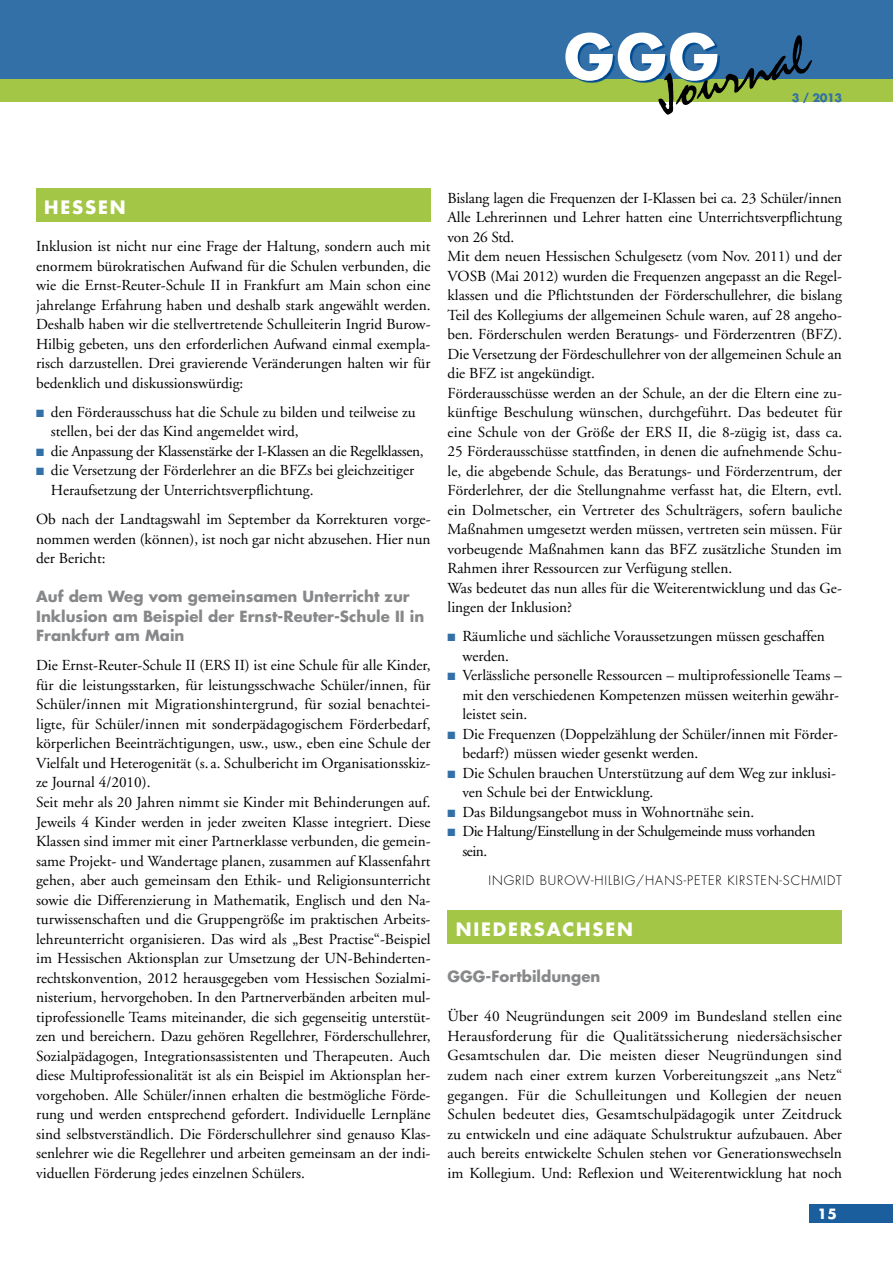
<style>
.page{position:relative;width:893px;height:1263px;background:#fff}
.page>*{position:absolute;margin:0;border:0;box-sizing:border-box;transform-origin:0 0}
.t1{font:700 60px "Futura";color:#fff}
.t2{font:54.75px "Staccato 222 BT";color:#000}
.t3{font:700 18px "Futura";letter-spacing:.1em;color:#fff}
.t4{font:15.3px/19.5px "Adobe Garamond";color:#000}
.t5{font:15.3px "Adobe Garamond";letter-spacing:-.02em;color:#000}
.t6{font:15.3px/19.5px "Adobe Garamond";letter-spacing:-.03em;color:#000}
.t7{font:700 15px/19.5px "Futura";color:#87888a}
.t8{font:700 13.8px "Futura";color:#fff}
.t9{font:300 12.75px "Futura";letter-spacing:.07em;color:#000}
.t10{font:700 11.25px "Futura";color:#3370a8}
.s1{color:#3370a8}
</style>
<div class="page">
<div style="left:0;top:79px;width:893px;height:23px;background:#a3c646"></div>
<div style="left:0;top:0;width:893px;height:79px;background:#3370a8"></div>
<svg style="left:567px;top:35px;width:153px;height:48px;fill:#075193"></svg>
<div style="left:810px;top:1204px;width:83px;height:19px;background:#1a5e9e"></div>
<div style="left:36px;top:189px;width:395px;height:33px;background:#a3c646"></div>
<div style="left:448px;top:910px;width:394px;height:33px;background:#a3c646"></div>
<h1 class="t1" style="left:564px;top:17px;width:157px">GGG</h1>
<h2 class="t2" style="left:649px;top:65px;width:158px;rotate:-15deg">Journal</h2>
<p class="t10" style="left:792px;top:90px;width:52px">3 / 2013</p>
<p class="t3" style="left:44px;top:195px;width:83px">HeSSEN</p>
<p class="t4" style="left:36px;top:237px;width:396px;text-align:justify">Inklusion ist nicht nur eine Frage der Haltung, sondern auch mit enormem bürokratischen Aufwand für die Schulen verbunden, die wie die Ernst-Reuter-Schule II in Frankfurt am Main schon eine jahrelange Erfahrung haben und deshalb stark angewählt werden.<br>Deshalb haben wir die stellvertretende Schulleiterin Ingrid Burow-Hilbig gebeten, uns den erforderlichen Aufwand einmal exempla&shy;risch darzustellen. Drei gravierende Veränderungen halten wir für bedenklich und diskussionswürdig:</p>
<p class="t4" style="left:51px;top:403px;width:366px;text-indent:-15px"><span class="s1">■</span> den Förderausschuss hat die Schule zu bilden und teilweise zu stellen, bei der das Kind angemeldet wird,</p>
<p class="t5" style="left:36px;top:443px;width:389px"><span class="s1">■</span> die Anpassung der Klassenstärke der I-Klassen an die Regelklassen,</p>
<p class="t4" style="left:51px;top:461px;width:365px;text-indent:-15px"><span class="s1">■</span> die Versetzung der Förderlehrer an die BFZs bei gleichzeitiger<br>Heraufsetzung der Unterrichtsverpflichtung.</p>
<p class="t4" style="left:36px;top:510px;width:396px;text-align:justify">Ob nach der Landtagswahl im September da Korrekturen vorge&shy;nommen werden (können), ist noch gar nicht abzusehen. Hier nun der Bericht:</p>
<p class="t7" style="left:36px;top:587px;width:390px">Auf dem Weg vom gemeinsamen Unterricht zur<br>Inklusion am Beispiel der Ernst-Reuter-Schule II in<br>Frankfurt am Main</p>
<p class="t4" style="left:36px;top:656px;width:396px">Die Ernst-Reuter-Schule II (ERS II) ist eine Schule für alle Kinder, für die leistungsstarken, für leistungsschwache Schüler/innen, für Schüler/innen mit Migrationshintergrund, für sozial benachtei&shy;ligte, für Schüler/innen mit sonderpädagogischem Förderbedarf, körperlichen Beeinträchtigungen, usw., usw., eben eine Schule der Vielfalt und Heterogenität (s. a. Schulbericht im Organisationsskiz&shy;ze Journal 4/2010).<br>Seit mehr als 20 Jahren nimmt sie Kinder mit Behinderungen auf.<br>Jeweils 4 Kinder werden in jeder zweiten Klasse integriert. Diese Klassen sind immer mit einer Partnerklasse verbunden, die gemein&shy;same Projekt- und Wandertage planen, zusammen auf Klassenfahrt gehen, aber auch gemeinsam den Ethik- und Religionsunterricht sowie die Differenzierung in Mathematik, Englisch und den Na&shy;turwissenschaften und die Gruppengröße im praktischen Arbeits&shy;lehreunterricht organisieren. Das wird als „Best Practise“-Beispiel im Hessischen Aktionsplan zur Umsetzung der UN-Behinderten&shy;rechtskonvention, 2012 herausgegeben vom Hessischen Sozialmi&shy;nisterium, hervorgehoben. In den Partnerverbänden arbeiten mul&shy;tiprofessionelle Teams miteinander, die sich gegenseitig unterstüt&shy;zen und bereichern. Dazu gehören Regellehrer, Förderschullehrer, Sozialpädagogen, Integrationsassistenten und Therapeuten. Auch diese Multiprofessionalität ist als ein Beispiel im Aktionsplan her&shy;vorgehoben. Alle Schüler/innen erhalten die bestmögliche Förde&shy;rung und werden entsprechend gefordert. Individuelle Lernpläne sind selbstverständlich. Die Förderschullehrer sind genauso Klas&shy;senlehrer wie die Regellehrer und arbeiten gemeinsam an der indi&shy;viduellen Förderung jedes einzelnen Schülers.</p>
<p class="t4" style="left:448px;top:188px;width:396px">Bislang lagen die Frequenzen der I-Klassen bei ca. 23 Schüler/innen Alle Lehrerinnen und Lehrer hatten eine Unterrichtsverpflichtung von 26 Std.<br>Mit dem neuen Hessischen Schulgesetz (vom Nov. 2011) und der VOSB (Mai 2012) wurden die Frequenzen angepasst an die Regel&shy;klassen und die Pflichtstunden der Förderschullehrer, die bislang Teil des Kollegiums der allgemeinen Schule waren, auf 28 angeho&shy;ben. Förderschulen werden Beratungs- und Förderzentren (BFZ).<br>Die Versetzung der Fördeschullehrer von der allgemeinen Schule an die BFZ ist angekündigt.<br>Förderausschüsse werden an der Schule, an der die Eltern eine zu&shy;künftige Beschulung wünschen, durchgeführt. Das bedeutet für eine Schule von der Größe der ERS II, die 8-zügig ist, dass ca.<br>25 Förderausschüsse stattfinden, in denen die aufnehmende Schu&shy;le, die abgebende Schule, das Beratungs- und Förderzentrum, der Förderlehrer, der die Stellungnahme verfasst hat, die Eltern, evtl. ein Dolmetscher, ein Vertreter des Schulträgers, sofern bauliche Maßnahmen umgesetzt werden müssen, vertreten sein müssen. Für vorbeugende Maßnahmen kann das BFZ zusätzliche Stunden im Rahmen ihrer Ressourcen zur Verfügung stellen.<br>Was bedeutet das nun alles für die Weiterentwicklung und das Ge&shy;lingen der Inklusion?</p>
<p class="t4" style="left:462px;top:627px;width:364px;text-indent:-15px"><span class="s1">■</span> Räumliche und sächliche Voraussetzungen müssen geschaffen werden.</p>
<p class="t4" style="left:462px;top:666px;width:381px;text-indent:-15px"><span class="s1">■</span> Verlässliche personelle Ressourcen – multiprofessionelle Teams – mit den verschiedenen Kompetenzen müssen weiterhin gewähr&shy;leistet sein.</p>
<p class="t4" style="left:462px;top:724px;width:377px;text-indent:-15px"><span class="s1">■</span> Die Frequenzen (Doppelzählung der Schüler/innen mit Förder&shy;bedarf?) müssen wieder gesenkt werden.</p>
<p class="t4" style="left:462px;top:763px;width:375px;text-indent:-15px"><span class="s1">■</span> Die Schulen brauchen Unterstützung auf dem Weg zur inklusi&shy;ven Schule bei der Entwicklung.</p>
<p class="t4" style="left:448px;top:802px;width:308px"><span class="s1">■</span> Das Bildungsangebot muss in Wohnortnähe sein.</p>
<p class="t6" style="left:462px;top:822px;width:354px;text-indent:-15px"><span class="s1">■</span> Die Haltung/Einstellung in der Schulgemeinde muss vorhanden sein.</p>
<p class="t9" style="left:488px;top:872px;width:355px">I NGRID BUROW-HILBIG/HANS-PETER KIRSTEN-SCHMIDT</p>
<p class="t3" style="left:456px;top:917px;width:30px">Niede</p>
<p class="t3" style="left:520px;top:917px;width:72px">rsachsen</p>
<p class="t7" style="left:448px;top:967px;width:154px">GGG-Fortbildungen</p>
<p class="t4" style="left:448px;top:1007px;width:396px;text-align:justify">Über 40 Neugründungen seit 2009 im Bundesland stellen eine Herausforderung für die Qualitätssicherung niedersächsischer Gesamtschulen dar. Die meisten dieser Neugründungen sind zudem nach einer extrem kurzen Vorbereitungszeit „ans Netz“ gegangen. Für die Schulleitungen und Kollegien der neuen Schulen bedeutet dies, Gesamtschulpädagogik unter Zeitdruck zu entwickeln und eine adäquate Schulstruktur aufzubauen. Aber auch bereits entwickelte Schulen stehen vor Generationswechseln im Kollegium. Und: Reflexion und Weiterentwicklung hat noch</p>
<p class="t8" style="left:817px;top:1205px;width:21px">15</p>
</div>
